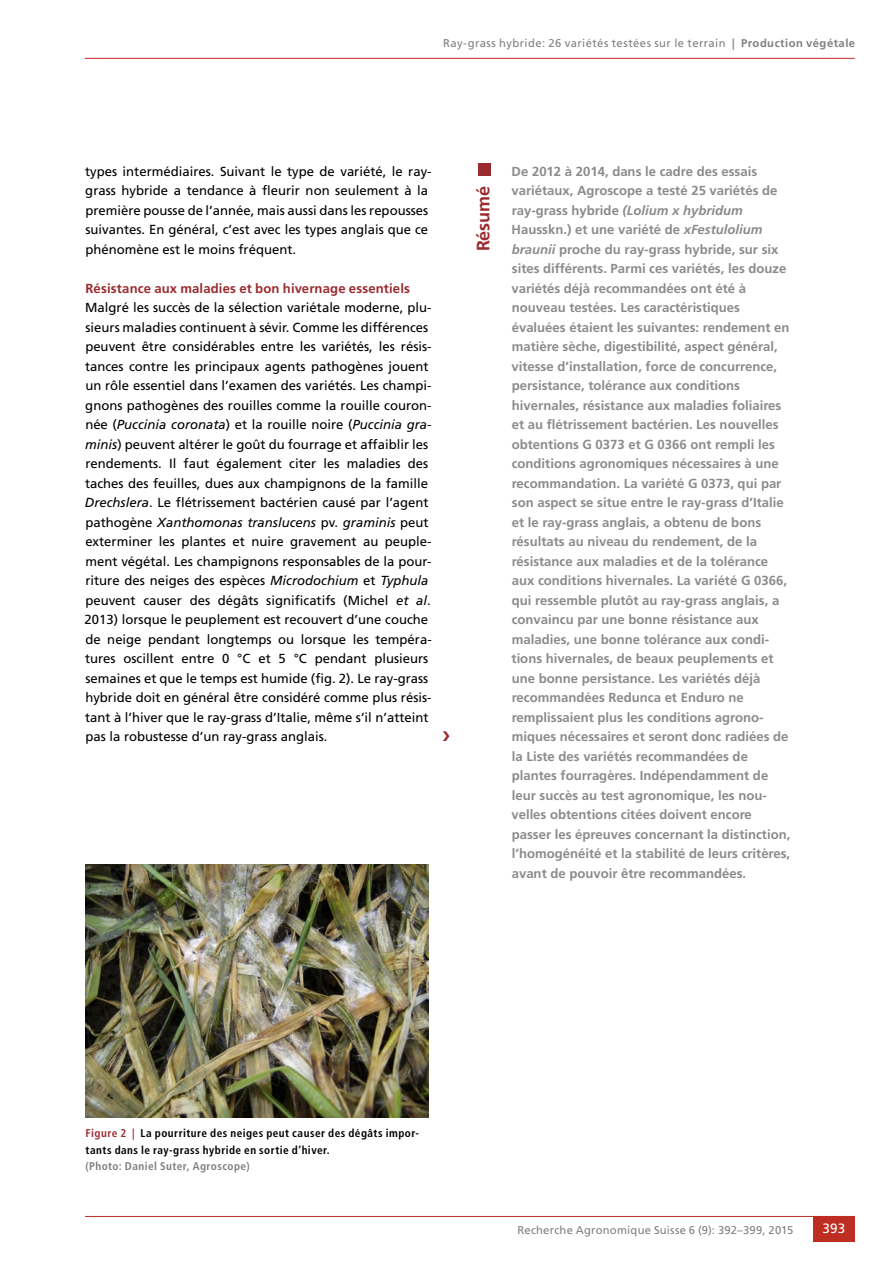
<style>
.page{position:relative;width:893px;height:1263px;background:#fff}
.page>*{position:absolute;margin:0;border:0;box-sizing:border-box;transform-origin:0 0}
.t1{font:700 18px "Frutiger LT Std";letter-spacing:-.005em;color:#9a2b2f}
.t2{font:13.5px "Frutiger LT Std";color:#fff}
.t3{font:700 13.2px/19.5px "Frutiger LT Std";color:#8b8b8b}
.t4{font:13.2px/19.5px "Frutiger LT Std";color:#000}
.t5{font:700 13.2px "Frutiger LT Std";letter-spacing:.01em;color:#9a2b2f}
.t6{font:11.25px "Frutiger LT Std";letter-spacing:.03em;color:#808080}
.t7{font:700 condensed 11.25px/16.5px "Frutiger LT Std";letter-spacing:.04em;color:#000}
.t8{font:700 condensed 11.25px "Frutiger LT Std";letter-spacing:.04em;color:#808080}
.s1{font-weight:700}
.s2{font-style:italic}
.s3{color:#9a2b2f}
</style>
<div class="page">
<hr style="left:85px;top:58px;width:770px;height:1px;background:#bd2d21">
<div style="left:478px;top:163px;width:13px;height:13px;background:#9a2b2f"></div>
<hr style="left:85px;top:1216px;width:770px;height:1px;background:#bd2d21">
<div style="left:813px;top:1216px;width:42px;height:26px;background:#bd2d21"></div>
<img style="left:85px;top:864px;width:344px;height:254px">
<p class="t6" style="left:443px;top:36px;width:414px">Ray-grass hybride: 26 variétés testées sur le terrain <span class="s1">| Production végétale</span></p>
<p class="t4" style="left:85px;top:161px;width:348px">types intermédiaires. Suivant le type de variété, le ray&shy;grass hybride a tendance à fleurir non seulement à la première pousse de l’année, mais aussi dans les repousses suivantes. En général, c’est avec les types anglais que ce phénomène est le moins fréquent.</p>
<p class="t5" style="left:85px;top:280px;width:326px">Résistance aux maladies et bon hivernage essentiels</p>
<p class="t4" style="left:85px;top:298px;width:349px">Malgré les succès de la sélection variétale moderne, plu&shy;sieurs maladies continuent à sévir. Comme les différences peuvent être considérables entre les variétés, les résis&shy;tances contre les principaux agents pathogènes jouent un rôle essentiel dans l’examen des variétés. Les champi&shy;gnons pathogènes des rouilles comme la rouille couron&shy;née (<span class="s2">Puccinia coronata</span>) et la rouille noire (<span class="s2">Puccinia gra&shy;minis</span>) peuvent altérer le goût du fourrage et affaiblir les rendements. Il faut également citer les maladies des taches des feuilles, dues aux champignons de la famille <span class="s2">Drechslera</span>. Le flétrissement bactérien causé par l’agent pathogène <span class="s2">Xanthomonas translucens</span> pv. <span class="s2">graminis</span> peut exterminer les plantes et nuire gravement au peuple&shy;ment végétal. Les champignons responsables de la pour&shy;riture des neiges des espèces <span class="s2">Microdochium</span> et <span class="s2">Typhula </span>peuvent causer des dégâts significatifs (Michel <span class="s2">et al</span>.<br>2013) lorsque le peuplement est recouvert d’une couche de neige pendant longtemps ou lorsque les tempéra&shy;tures oscillent entre 0 °C et 5 °C pendant plusieurs semaines et que le temps est humide (fig. 2). Le ray-grass hybride doit en général être considéré comme plus résis&shy;tant à l’hiver que le ray-grass d’Italie, même s’il n’atteint pas la robustesse d’un ray-grass anglais.</p>
<h1 class="t1" style="left:472px;top:251px;width:67px;rotate:-90deg">Résumé</h1>
<p class="t3" style="left:511px;top:161px;width:280px">De 2012 à 2014, dans le cadre des essais variétaux, Agroscope a testé 25 variétés de ray-grass hybride <span class="s2">(Lolium x hybridum </span>Hausskn.) et une variété de <span class="s2">xFestulolium braunii</span> proche du ray-grass hybride, sur six sites différents. Parmi ces variétés, les douze variétés déjà recommandées ont été à nouveau testées. Les caractéristiques évaluées étaient les suivantes: rendement en matière sèche, digestibilité, aspect général, vitesse d’installation, force de concurrence, persistance, tolérance aux conditions hivernales, résistance aux maladies foliaires et au flétrissement bactérien. Les nouvelles obtentions G 0373 et G 0366 ont rempli les conditions agronomiques nécessaires à une recommandation. La variété G 0373, qui par son aspect se situe entre le ray-grass d’Italie et le ray-grass anglais, a obtenu de bons résultats au niveau du rendement, de la résistance aux maladies et de la tolérance aux conditions hivernales. La variété G 0366, qui ressemble plutôt au ray-grass anglais, a convaincu par une bonne résistance aux maladies, une bonne tolérance aux condi&shy;tions hivernales, de beaux peuplements et une bonne persistance. Les variétés déjà recommandées Redunca et Enduro ne remplissaient plus les conditions agrono&shy;miques nécessaires et seront donc radiées de la Liste des variétés recommandées de plantes fourragères. Indépendamment de leur succès au test agronomique, les nou&shy;velles obtentions citées doivent encore passer les épreuves concernant la distinction, l’homogénéité et la stabilité de leurs critères, avant de pouvoir être recommandées.</p>
<p class="t7" style="left:86px;top:1125px;width:335px"><span class="s3">Figure 2 |</span> La pourriture des neiges peut causer des dégâts impor&shy;tants dans le ray-grass hybride en sortie d’hiver.</p>
<p class="t8" style="left:85px;top:1159px;width:166px">(Photo: Daniel Suter, Agroscope)</p>
<p class="t6" style="left:517px;top:1223px;width:278px">Recherche Agronomique Suisse 6 (9): 392–399, 2015</p>
<p class="t2" style="left:822px;top:1221px;width:24px">393</p>
</div>
